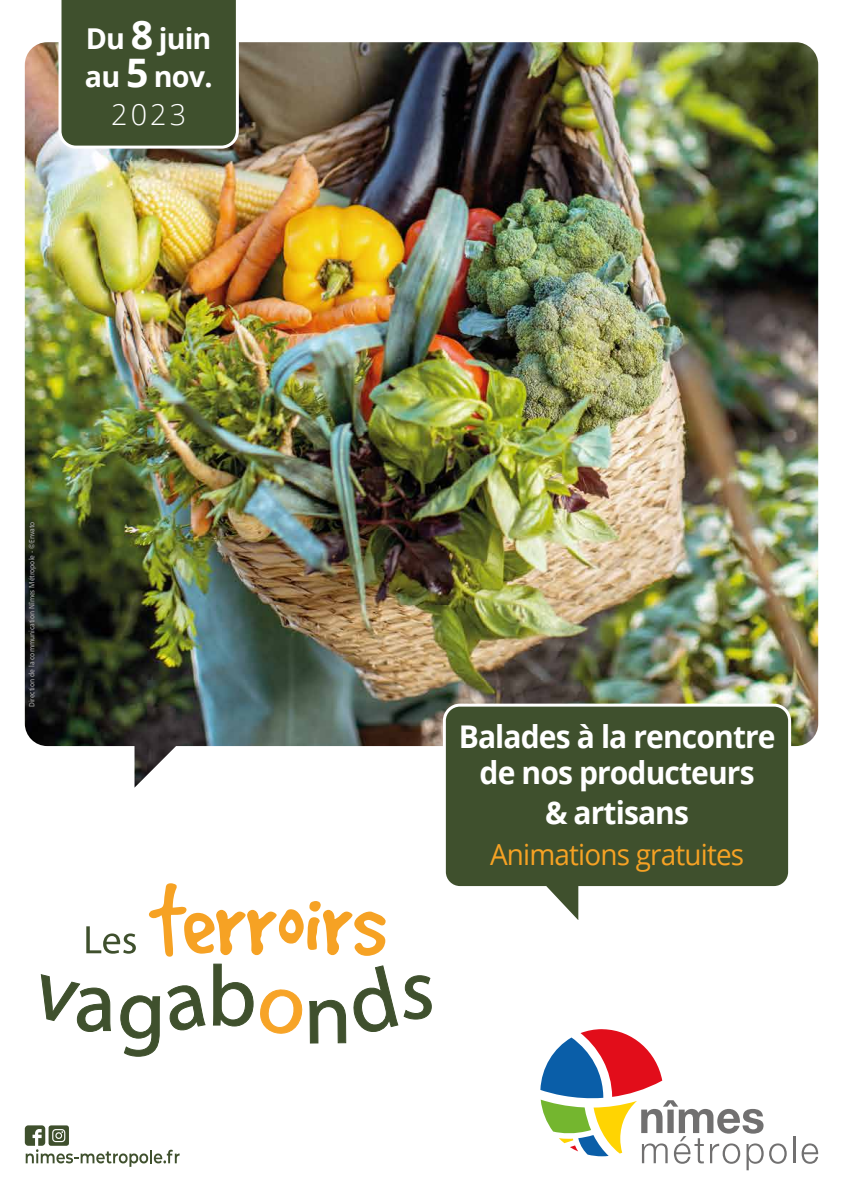
<style>
.page{position:relative;width:842px;height:1191px;background:#fff}
.page>*{position:absolute;margin:0;border:0;box-sizing:border-box;transform-origin:0 0}
.t1{font:700 31.3px/35.8px "Open Sans";letter-spacing:-.03em;color:#fff;text-align:center;scale:.96 1}
.t2{font:29.1px "Open Sans";letter-spacing:-.03em;color:#f6a224;scale:.96 1}
.t3{font:700 28.7px/38.2px "Open Sans";letter-spacing:-.03em;color:#fff;text-align:center}
.t4{font:7.7px "Humanist 777 BT Roman B";color:#adadad;scale:.9 1}
.s1{font-size:39.3px}
.s2{font-weight:300}
</style>
<div class="page">
<img style="left:25px;top:42px;width:793px;height:745px">
<svg style="left:540px;top:1029px;width:247px;height:141px"></svg>
<hr style="left:793px;top:1136px;width:2px;height:27px;background:#717070">
<svg style="left:802px;top:1143px;width:16px;height:20px"></svg>
<svg style="left:41px;top:883px;width:391px;height:173px"></svg>
<svg style="left:57px;top:0;width:183px;height:150px;background:#4b5b3a"></svg>
<svg style="left:441px;top:702px;width:352px;height:218px"></svg>
<svg style="left:25px;top:1125px;width:155px;height:41px"></svg>
<h3 class="t3" style="left:85px;top:19px;width:129px">Du <span class="s1">8</span> juin au <span class="s1">5</span> nov.<br><span class="s2">2023</span></h3>
<p class="t4" style="left:27px;top:707px;width:208px;rotate:-90deg">Direction de la communication Nîmes Métropole - ©Envato</p>
<h1 class="t1" style="left:459px;top:718px;width:332px">Balades à la rencontre de nos producteurs</h1>
<h1 class="t1" style="left:545px;top:794px;width:152px">&amp; artisans</h1>
<h2 class="t2" style="left:490px;top:834px;width:266px">Animations gratuites</h2>
</div>
